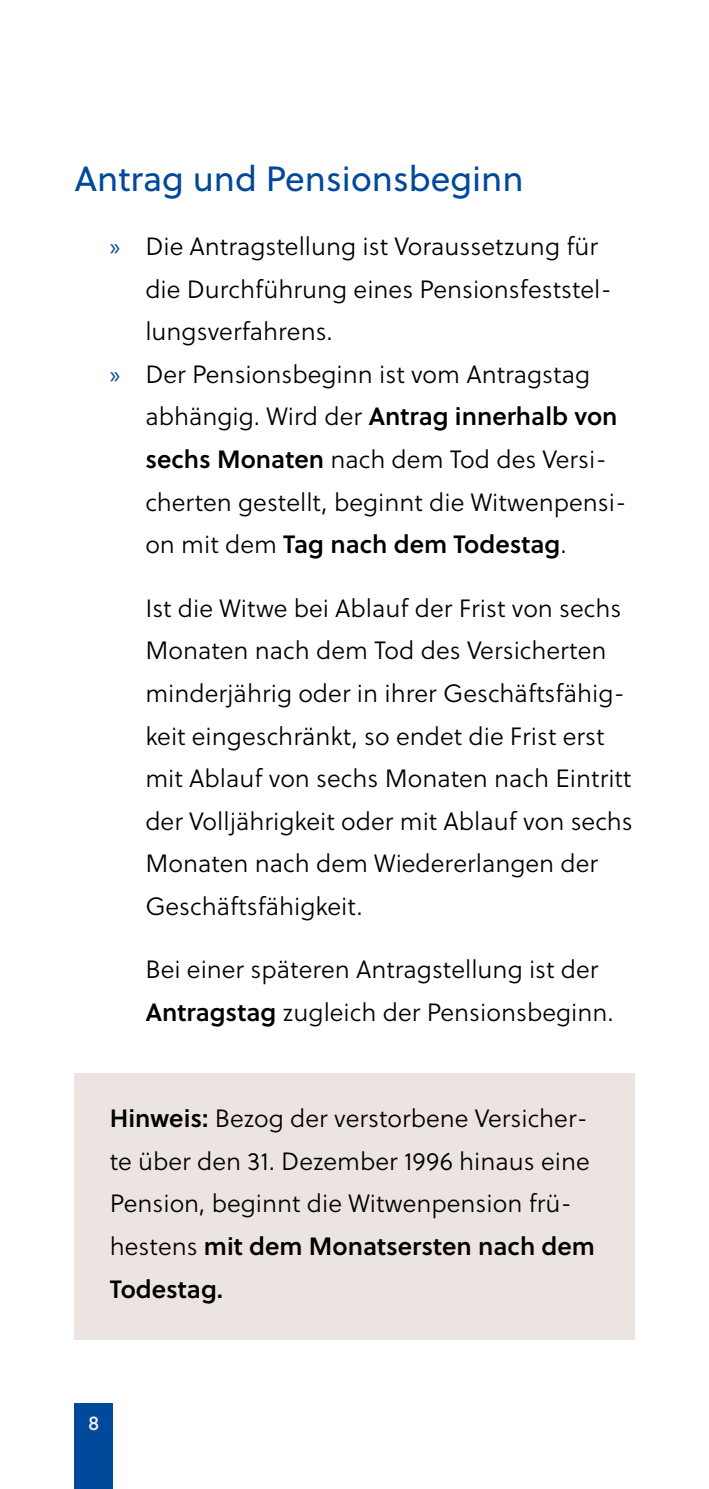
<style>
.page{position:relative;width:709px;height:1489px;background:#fff}
.page>*{position:absolute;margin:0;border:0;box-sizing:border-box;transform-origin:0 0}
.Überschriften_H2_-_Überschrift_2{font:35px "Soleil";color:#00499b}
.Texte_P_-_Fließtext{font:25px/42.5px "Soleil Lt";color:#000}
.Infoboxen_P_-_Fließtext_Infobox_mit_Über{font:25px/42.5px "Soleil Lt";color:#000}
.t1{font:20px "Soleil Bk";color:#edeef8}
.s1{font-family:"Myriad Pro";color:#00499b}
.s2{font-family:"Soleil Sb"}
</style>
<div class="page">
<div style="left:74px;top:1403px;width:39px;height:85px;background:#00499b"></div>
<div style="left:74px;top:1073px;width:560px;height:266px;background:#ebe4e0"></div>
<h2 class="Überschriften_H2_-_Überschrift_2" style="left:74px;top:154px;width:450px">Antrag und Pensionsbeginn</h2>
<p class="Texte_P_-_Fließtext" style="left:145px;top:225px;width:468px;text-indent:-35px"><span class="s1">»</span> Die Antragstellung ist Voraussetzung für die Durchführung eines Pensionsfeststel&shy;lungsverfahrens.</p>
<p class="Texte_P_-_Fließtext" style="left:145px;top:352px;width:483px;text-indent:-35px"><span class="s1">»</span> Der Pensionsbeginn ist vom Antragstag abhängig. Wird der <span class="s2">Antrag innerhalb von sechs Monaten</span> nach dem Tod des Versi&shy;cherten gestellt, beginnt die Witwenpensi&shy;on mit dem <span class="s2">Tag nach dem Todestag</span>.</p>
<p class="Texte_P_-_Fließtext" style="left:145px;top:586px;width:489px">Ist die Witwe bei Ablauf der Frist von sechs Monaten nach dem Tod des Versicherten minderjährig oder in ihrer Geschäftsfähig&shy;keit eingeschränkt, so endet die Frist erst mit Ablauf von sechs Monaten nach Eintritt der Volljährigkeit oder mit Ablauf von sechs Monaten nach dem Wiedererlangen der Geschäftsfähigkeit.</p>
<p class="Texte_P_-_Fließtext" style="left:145px;top:948px;width:470px">Bei einer späteren Antragstellung ist der<br><span class="s2">Antragstag</span> zugleich der Pensionsbeginn.</p>
<p class="Infoboxen_P_-_Fließtext_Infobox_mit_Über" style="left:110px;top:1097px;width:486px"><span class="s2">Hinweis:</span> Bezog der verstorbene Versicher&shy;te über den 31. Dezember 1996 hinaus eine Pension, beginnt die Witwenpension frü&shy;hestens <span class="s2">mit dem Monatsersten nach dem Todestag.</span></p>
<p class="t1" style="left:88px;top:1407px;width:13px">8</p>
</div>
